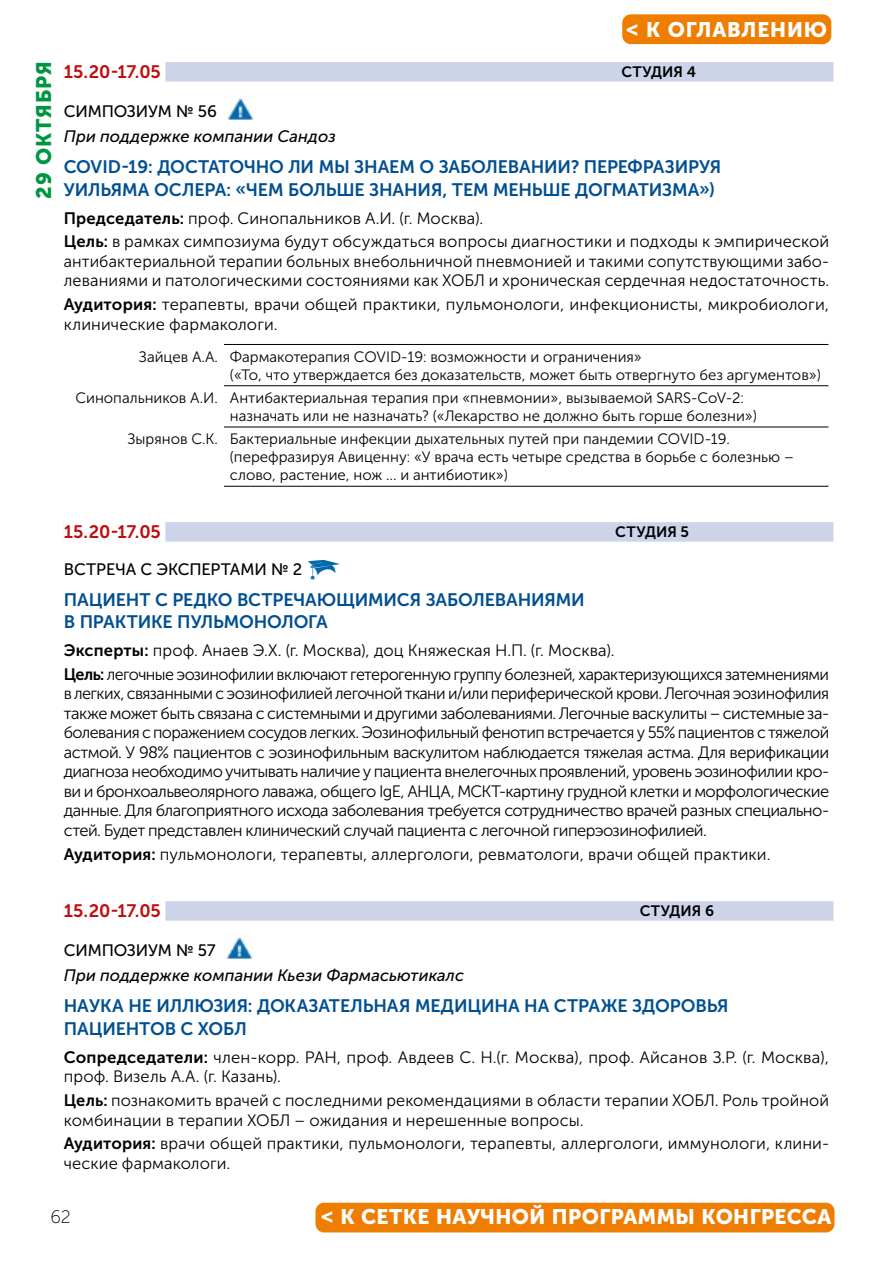
<style>
.page{position:relative;width:893px;height:1263px;background:#fff}
.page>*{position:absolute;margin:0;border:0;box-sizing:border-box;transform-origin:0 0}
.t1{font:21px "Museo Sans Cyrl 900";letter-spacing:.02em;color:#fff}
.t2{font:21px "Museo Sans Cyrl 900";letter-spacing:.04em;color:#fff}
.t3{font:21px "Museo Sans Cyrl 900";letter-spacing:.04em;color:#009641}
.t4{font:18px/22.5px "Museo Sans Cyrl 700";letter-spacing:-.01em;color:#004f91}
.t5{font:18px "Museo Sans Cyrl 700";letter-spacing:-.005em;color:#c00d0e}
.t6{font:18px "Museo Sans Cyrl 100";color:#000}
.t7{font:16.5px/19.5px "Museo Sans Cyrl 300";letter-spacing:.005em;color:#000}
.t8{font:16.5px/23.7px "Museo Sans Cyrl 300";letter-spacing:-.035em;color:#000}
.t9{font:italic 16.5px "Museo Sans Cyrl 500";letter-spacing:.005em;color:#000}
.t10{font:16.5px "Museo Sans Cyrl 500";letter-spacing:-.005em;color:#000}
.t11{font:15px/18px "Museo Sans Cyrl 300";color:#000}
.s1{font-family:"Museo Sans Cyrl 700"}
</style>
<div class="page">
<div style="left:64px;top:62px;width:769px;height:20px;background:#cdd4e9"></div>
<div style="left:64px;top:62px;width:101px;height:22px;background:#fff"></div>
<div style="left:64px;top:522px;width:769px;height:20px;background:#cdd4e9"></div>
<div style="left:64px;top:522px;width:101px;height:22px;background:#fff"></div>
<div style="left:64px;top:901px;width:769px;height:20px;background:#cdd4e9"></div>
<div style="left:64px;top:901px;width:101px;height:22px;background:#fff"></div>
<img style="left:227px;top:98px;width:27px;height:22px">
<hr style="left:224px;top:344px;width:604px;height:1px;background:#000">
<hr style="left:224px;top:385px;width:604px;height:1px;background:#000">
<hr style="left:224px;top:427px;width:604px;height:1px;background:#000">
<hr style="left:224px;top:486px;width:604px;height:1px;background:#000">
<img style="left:226px;top:937px;width:27px;height:22px">
<div style="left:315px;top:1203px;width:519px;height:29px;background:#ef7d00;border-radius:9px"></div>
<div style="left:622px;top:14px;width:209px;height:30px;background:#ef7d00;border-radius:9px"></div>
<p class="t3" style="left:32px;top:199px;width:139px;rotate:-90deg">29 ОКТЯБРЯ</p>
<p class="t2" style="left:626px;top:18px;width:202px">&lt; K ОГЛАВЛЕНИЮ</p>
<p class="t5" style="left:64px;top:62px;width:99px">15.20-17.05</p>
<p class="t10" style="left:64px;top:102px;width:155px">СИМПОЗИУМ № 56</p>
<p class="t9" style="left:64px;top:127px;width:273px">При поддержке компании Сандоз</p>
<p class="t4" style="left:64px;top:156px;width:659px">COVID-19: ДОСТАТОЧНО ЛИ МЫ ЗНАЕМ О ЗАБОЛЕВАНИИ? ПЕРЕФРАЗИРУЯ<br>УИЛЬЯМА ОСЛЕРА: «ЧЕМ БОЛЬШЕ ЗНАНИЯ, ТЕМ МЕНЬШЕ ДОГМАТИЗМА»)</p>
<p class="t7" style="left:64px;top:206px;width:767px;line-height:23.7px"><span class="s1">Председатель:</span> проф. Синопальников А.И. (г. Москва).<br><span class="s1">Цель:</span> в рамках симпозиума будут обсуждаться вопросы диагностики и подходы к эмпирической</p>
<p class="t7" style="left:64px;top:252px;width:767px">антибактериальной терапии больных внебольничной пневмонией и такими сопутствующими забо&shy;леваниями и патологическими состояниями как ХОБЛ и хроническая сердечная недостаточность.</p>
<p class="t7" style="left:64px;top:295px;width:767px"><span class="s1">Аудитория:</span> терапевты, врачи общей практики, пульмонологи, инфекционисты, микробиологи, клинические фармакологи.</p>
<p class="t11" style="left:230px;top:348px;width:592px;text-indent:-91px">Зайцев А.А. Фармакотерапия COVID-19: возможности и ограничения»<br>(«То, что утверждается без доказательств, может быть отвергнуто без аргументов»)</p>
<p class="t11" style="left:230px;top:389px;width:529px;text-indent:-154px">Синопальников А.И. Антибактериальная терапия при «пневмонии», вызываемой SARS-CoV-2: назначать или не назначать? («Лекарство не должно быть горше болезни»)</p>
<p class="t11" style="left:230px;top:430px;width:565px;text-indent:-102px">Зырянов С.К. Бактериальные инфекции дыхательных путей при пандемии COVID-19. (перефразируя Авиценну: «У врача есть четыре средства в борьбе с болезнью – слово, растение, нож … и антибиотик»)</p>
<p class="t5" style="left:64px;top:522px;width:99px">15.20-17.05</p>
<p class="t10" style="left:64px;top:560px;width:240px">ВСТРЕЧА С ЭКСПЕРТАМИ № 2</p>
<p class="t4" style="left:64px;top:588px;width:522px">ПАЦИЕНТ С РЕДКО ВСТРЕЧАЮЩИМИСЯ ЗАБОЛЕВАНИЯМИ<br>В ПРАКТИКЕ ПУЛЬМОНОЛОГА</p>
<p class="t8" style="left:64px;top:639px;width:767px"><span class="s1">Эксперты:</span> проф. Анаев Э.Х. (г. Москва), доц Княжеская Н.П. (г. Москва).<br><span class="s1">Цель:</span> легочные эозинофилии включают гетерогенную группу болезней, характеризующихся затемнениями</p>
<p class="t7" style="left:64px;top:684px;width:767px;text-align:justify">в легких, связанными с эозинофилией легочной ткани и/или периферической крови. Легочная эозинофилия также может быть связана с системными и другими заболеваниями. Легочные васкулиты – системные за&shy;болевания с поражением сосудов легких. Эозинофильный фенотип встречается у 55% пациентов с тяжелой астмой. У 98% пациентов с эозинофильным васкулитом наблюдается тяжелая астма. Для верификации диагноза необходимо учитывать наличие у пациента внелегочных проявлений, уровень эозинофилии кро&shy;ви и бронхоальвеолярного лаважа, общего IgE, АНЦА, МСКТ-картину грудной клетки и морфологические данные. Для благоприятного исхода заболевания требуется сотрудничество врачей разных специально&shy;стей. Будет представлен клинический случай пациента с легочной гиперэозинофилией.</p>
<p class="t7" style="left:64px;top:844px;width:708px"><span class="s1">Аудитория:</span> пульмонологи, терапевты, аллергологи, ревматологи, врачи общей практики.</p>
<p class="t5" style="left:64px;top:901px;width:99px">15.20-17.05</p>
<p class="t10" style="left:64px;top:941px;width:153px">СИМПОЗИУМ № 57</p>
<p class="t9" style="left:64px;top:966px;width:402px">При поддержке компании Кьези Фармасьютикалс</p>
<p class="t4" style="left:64px;top:995px;width:666px">НАУКА НЕ ИЛЛЮЗИЯ: ДОКАЗАТЕЛЬНАЯ МЕДИЦИНА НА СТРАЖЕ ЗДОРОВЬЯ<br>ПАЦИЕНТОВ С ХОБЛ</p>
<p class="t7" style="left:64px;top:1047px;width:767px"><span class="s1">Сопредседатели:</span> член-корр. РАН, проф. Авдеев С. Н.(г. Москва), проф. Айсанов З.Р. (г. Москва), проф. Визель А.А. (г. Казань).</p>
<p class="t7" style="left:64px;top:1091px;width:767px"><span class="s1">Цель:</span> познакомить врачей с последними рекомендациями в области терапии ХОБЛ. Роль тройной комбинации в терапии ХОБЛ – ожидания и нерешенные вопросы.</p>
<p class="t7" style="left:64px;top:1134px;width:767px"><span class="s1">Аудитория:</span> врачи общей практики, пульмонологи, терапевты, аллергологи, иммунологи, клини&shy;ческие фармакологи.</p>
<p class="t1" style="left:321px;top:1205px;width:512px">&lt; K СЕТКЕ НАУЧНОЙ ПРОГРАММЫ КОНГРЕССА</p>
<p class="t6" style="left:50px;top:1207px;width:22px">62</p>
</div>
